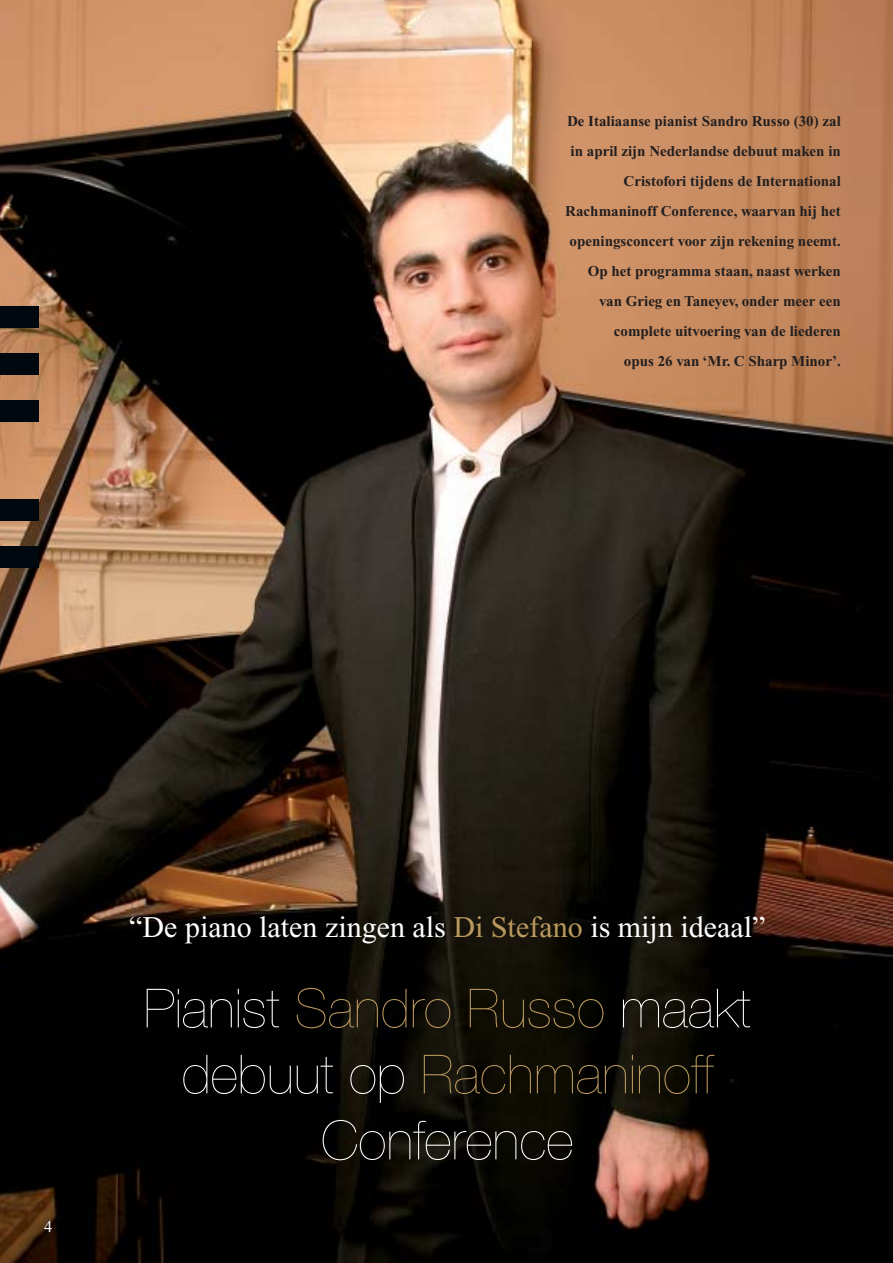
<style>
.page{position:relative;width:893px;height:1263px;background:#fff}
.page>*{position:absolute;margin:0;border:0;box-sizing:border-box;transform-origin:0 0}
.t1{font:200 54px/66px "Helvetica Neue";color:#fff;text-align:center}
.t2{font:30px "Times New Roman";color:#fff}
.t3{font:16.5px "Times New Roman";color:#fff}
.t4{font:700 15px/30px "Times New Roman";color:#231f20;text-align:right}
.s1{color:#bb9a5f}
</style>
<div class="page">
<img style="left:0;top:0;width:892px;height:1263px">
<div style="left:0;top:546px;width:39px;height:22px;background:#00080f"></div>
<div style="left:0;top:500px;width:39px;height:21px;background:#00080f"></div>
<div style="left:0;top:400px;width:39px;height:21px;background:#00080f"></div>
<div style="left:0;top:353px;width:39px;height:22px;background:#00080f"></div>
<div style="left:0;top:307px;width:39px;height:21px;background:#00080f"></div>
<p class="t4" style="left:565px;top:107px;width:277px">De Italiaanse pianist Sandro Russo (30) zal in april zijn Nederlandse debuut maken in Cristofori tijdens de International Rachmaninoff Conference, waarvan hij het openingsconcert voor zijn rekening neemt.<br>Op het programma staan, naast werken van Grieg en Taneyev, onder meer een complete uitvoering van de liederen<br>opus 26 van ‘Mr. C Sharp Minor’.</p>
<p class="t3" style="left:44px;top:1220px;width:10px">4</p>
<h2 class="t2" style="left:129px;top:916px;width:637px">“De piano laten zingen als <span class="s1">Di Stefano</span> is mijn ideaal”</h2>
<h1 class="t1" style="left:144px;top:980px;width:608px">Pianist <span class="s1">Sandro Russo</span> maakt debuut op <span class="s1">Rachmaninoff<br></span>Conference</h1>
</div>
